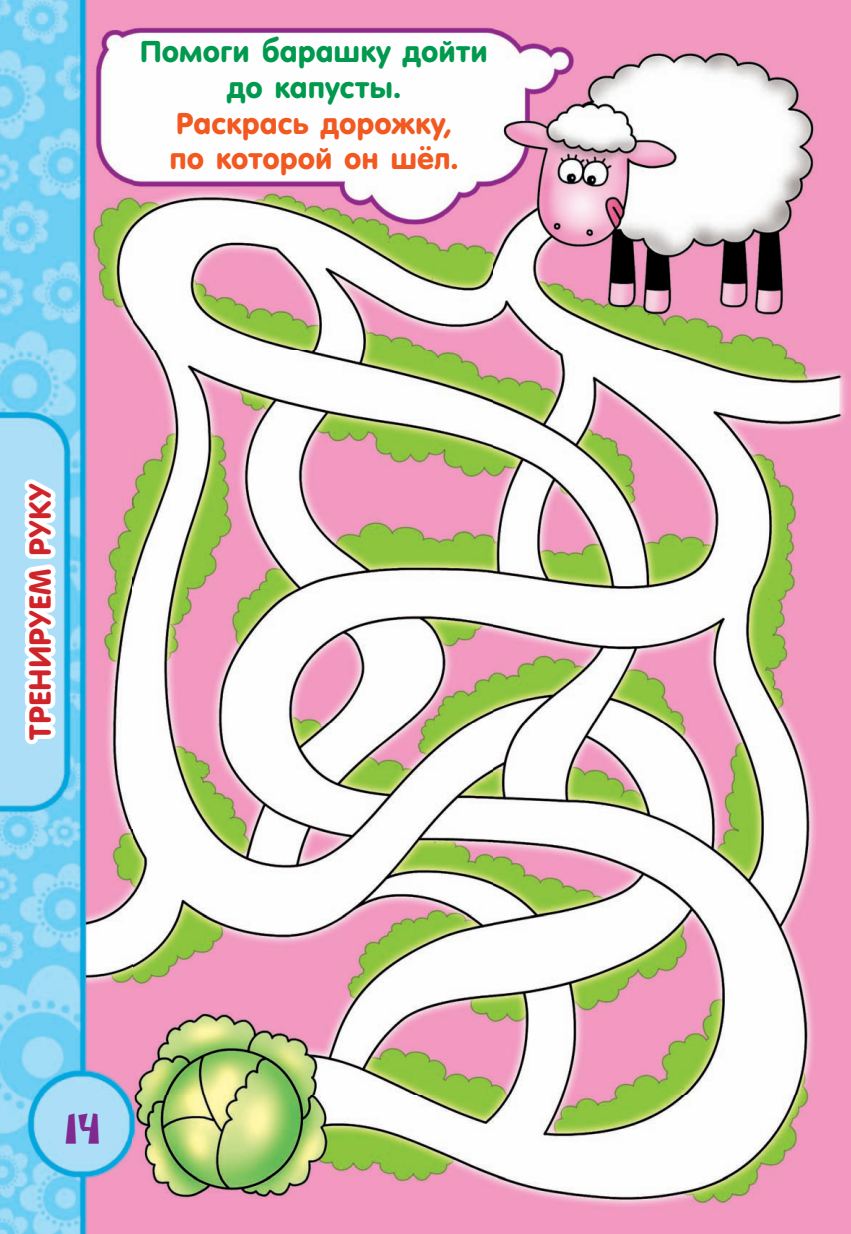
<style>
.page{position:relative;width:851px;height:1234px;background:#fff}
.page>*{position:absolute;margin:0;border:0;box-sizing:border-box;transform-origin:0 0}
.t1{font:33px "Rublik C";color:#802990}
.t2{font:30px "v Sans Rounded";color:#d1232a}
.t3{font:29.7px/35.7px "v Sans Rounded";color:#f15921;text-align:center}
.s1{color:#00994e}
</style>
<div class="page">
<img style="left:0;top:0;width:851px;height:1233px">
<svg style="left:138px;top:0;width:351px;height:588px"></svg>
<div style="left:450px;top:162px;width:8px;height:9px;border:3px solid #fff;border-radius:50%"></div>
<svg style="left:11px;top:472px;width:72px;height:276px"></svg>
<p class="t3" style="left:140px;top:34px;width:349px"><span class="s1">Помоги барашку дойти до капусты.<br></span>Раскрась дорожку,<br>по которой он шёл.</p>
<p class="t2" style="left:20px;top:739px;width:257px;rotate:-90deg">ТРЕНИРУЕМ РУКУ</p>
<p class="t1" style="left:65px;top:1113px;width:37px">14</p>
</div>
